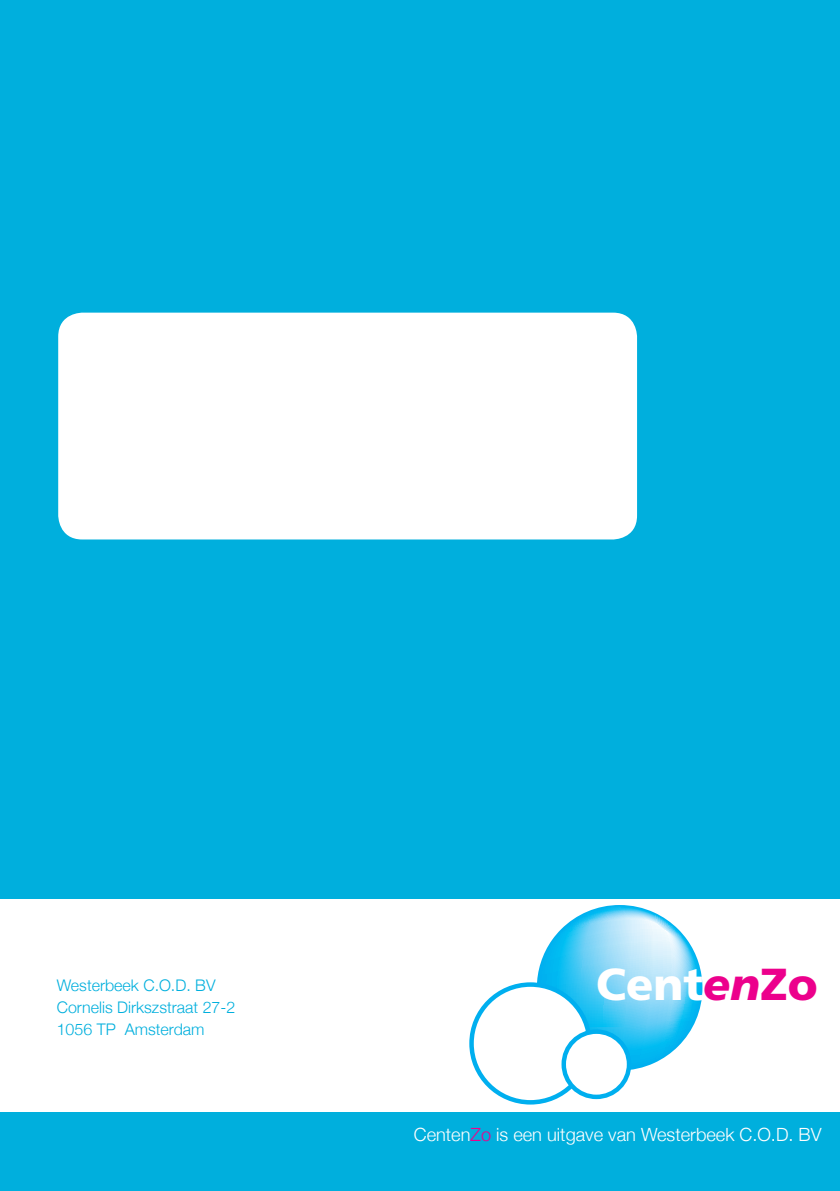
<style>
.page{position:relative;width:840px;height:1191px;background:#fff}
.page>*{position:absolute;margin:0;border:0;box-sizing:border-box;transform-origin:0 0}
.t1{font:900 44.8px "Frutiger";color:#fff}
.t2{font:300 18.2px "Helvetica Neue";color:#fff}
.t3{font:300 16px/22px "Helvetica Neue";color:#00afdd}
.s1{font-style:italic;color:#ec008c}
.s2{color:#ec008c}
</style>
<div class="page">
<div style="left:0;top:0;width:839px;height:1191px;background:#00afdd"></div>
<div style="left:0;top:899px;width:839px;height:212px;background:#fff"></div>
<div style="left:58px;top:313px;width:578px;height:226px;background:#fff;border-radius:24px"></div>
<svg style="left:537px;top:905px;width:165px;height:165px"></svg>
<div style="left:471px;top:984px;width:118px;height:118px;background:#fff;border-radius:50%"></div>
<div style="left:469px;top:982px;width:122px;height:122px;border:4px solid #00afef;border-radius:50%"></div>
<div style="left:563px;top:1031px;width:65px;height:65px;background:#fff;border-radius:50%"></div>
<div style="left:561px;top:1029px;width:70px;height:70px;border:4px solid #00afef;border-radius:50%"></div>
<p class="t3" style="left:57px;top:973px;width:180px">Westerbeek C.O.D. BV<br>Cornelis Dirkszstraat 27-2<br>1056 TP Amsterdam</p>
<h1 class="t1" style="left:595px;top:957px;width:223px">Cent<span class="s1">en</span><span class="s2">Zo</span></h1>
<p class="t2" style="left:413px;top:1123px;width:409px">Centen<span class="s2">Zo</span> is een uitgave van Westerbeek C.O.D. BV</p>
</div>
